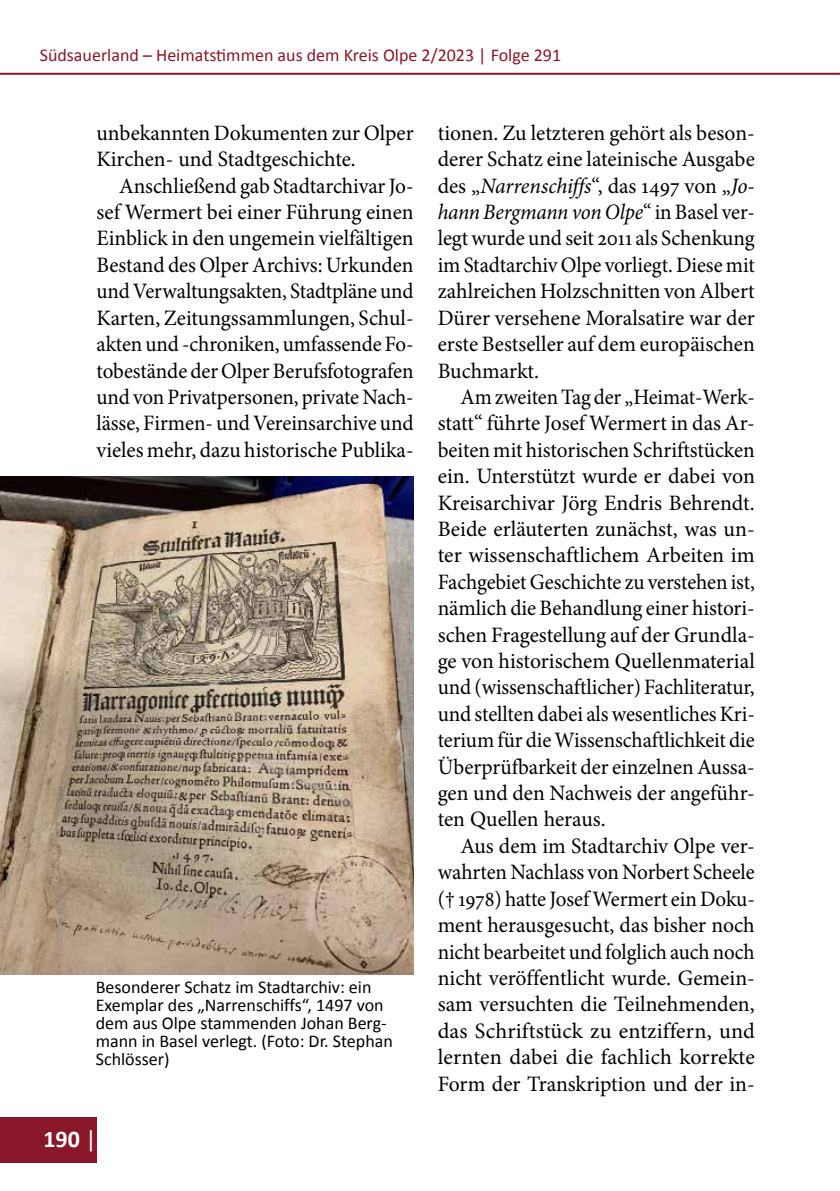
<style>
.page{position:relative;width:840px;height:1191px;background:#fff}
.page>*{position:absolute;margin:0;border:0;box-sizing:border-box;transform-origin:0 0}
.t1{font:700 24px "Calibri";color:#fff}
.t2{font:22px/26.4px "Minion Pro";color:#000;text-align:justify}
.t3{font:22px/26.4px "Minion Pro";color:#000;text-align:justify;scale:.95 1}
.t4{font:18px/18px "Calibri";color:#000}
.t5{font:18px "Calibri";color:#891729}
.s1{font-weight:400}
.s2{font-style:italic}
</style>
<div class="page">
<div style="left:0;top:1117px;width:96px;height:45px;background:#891729"></div>
<hr style="left:0;top:73px;width:839px;height:2px;background:#891729">
<img style="left:0;top:476px;width:413px;height:498px">
<p class="t5" style="left:40px;top:43px;width:522px">Südsauerland – Heimatstimmen aus dem Kreis Olpe 2/2023 | Folge 291</p>
<p class="t2" style="left:96px;top:120px;width:318px">unbekannten Dokumenten zur Olper<br>Kirchen- und Stadtgeschichte.</p>
<p class="t2" style="left:96px;top:172px;width:318px;text-indent:23px">Anschließend gab Stadtarchivar Jo&shy;sef Wermert bei einer Führung einen Einblick in den ungemein vielfältigen Bestand des Olper Archivs: Urkunden und Verwaltungsakten, Stadtpläne und Karten, Zeitungssammlungen, Schul&shy;akten und -chroniken, umfassende Fo&shy;tobestände der Olper Berufsfotografen und von Privatpersonen, private Nach&shy;lässe, Firmen- und Vereinsarchive und vieles mehr, dazu historische Publika-</p>
<p class="t4" style="left:96px;top:977px;width:298px">Besonderer Schatz im Stadtarchiv: ein Exemplar des „Narrenschiffs“, 1497 von dem aus Olpe stammenden Johan Berg&shy;mann in Basel verlegt. (Foto: Dr. Stephan Schlösser)</p>
<p class="t1" style="left:43px;top:1121px;width:54px">190 <span class="s1">|</span></p>
<p class="t2" style="left:437px;top:120px;width:318px">tionen. Zu letzteren gehört als beson&shy;derer Schatz eine lateinische Ausgabe des „<span class="s2">Narrenschiffs</span>“, das 1497 von „<span class="s2">Jo&shy;hann Bergmann von Olpe</span>“ in Basel ver&shy;legt wurde und seit 2011 als Schenkung im Stadtarchiv Olpe vorliegt. Diese mit zahlreichen Holzschnitten von Albert Dürer versehene Moralsatire war der erste Bestseller auf dem europäischen Buchmarkt.</p>
<p class="t3" style="left:437px;top:384px;width:335px;text-indent:23px">Am zweiten Tag der „Heimat-Werk&shy;statt“ führte Josef Wermert in das Ar&shy;beiten mit historischen Schriftstücken ein. Unterstützt wurde er dabei von Kreisarchivar Jörg Endris Behrendt.<br>Beide erläuterten zunächst, was un&shy;ter wissenschaftlichem Arbeiten im Fachgebiet Geschichte zu verstehen ist, nämlich die Behandlung einer histori&shy;schen Fragestellung auf der Grundla&shy;ge von historischem Quellenmaterial und (wissenschaftlicher) Fachliteratur, und stellten dabei als wesentliches Kri&shy;terium für die Wissenschaftlichkeit die Überprüfbarkeit der einzelnen Aussa&shy;gen und den Nachweis der angeführ&shy;ten Quellen heraus.</p>
<p class="t2" style="left:437px;top:832px;width:318px;text-indent:23px">Aus dem im Stadtarchiv Olpe ver&shy;wahrten Nachlass von Norbert Scheele († 1978) hatte Josef Wermert ein Doku&shy;ment herausgesucht, das bisher noch nicht bearbeitet und folglich auch noch nicht veröffentlicht wurde. Gemein&shy;sam versuchten die Teilnehmenden, das Schriftstück zu entziffern, und lernten dabei die fachlich korrekte Form der Transkription und der in-</p>
</div>
